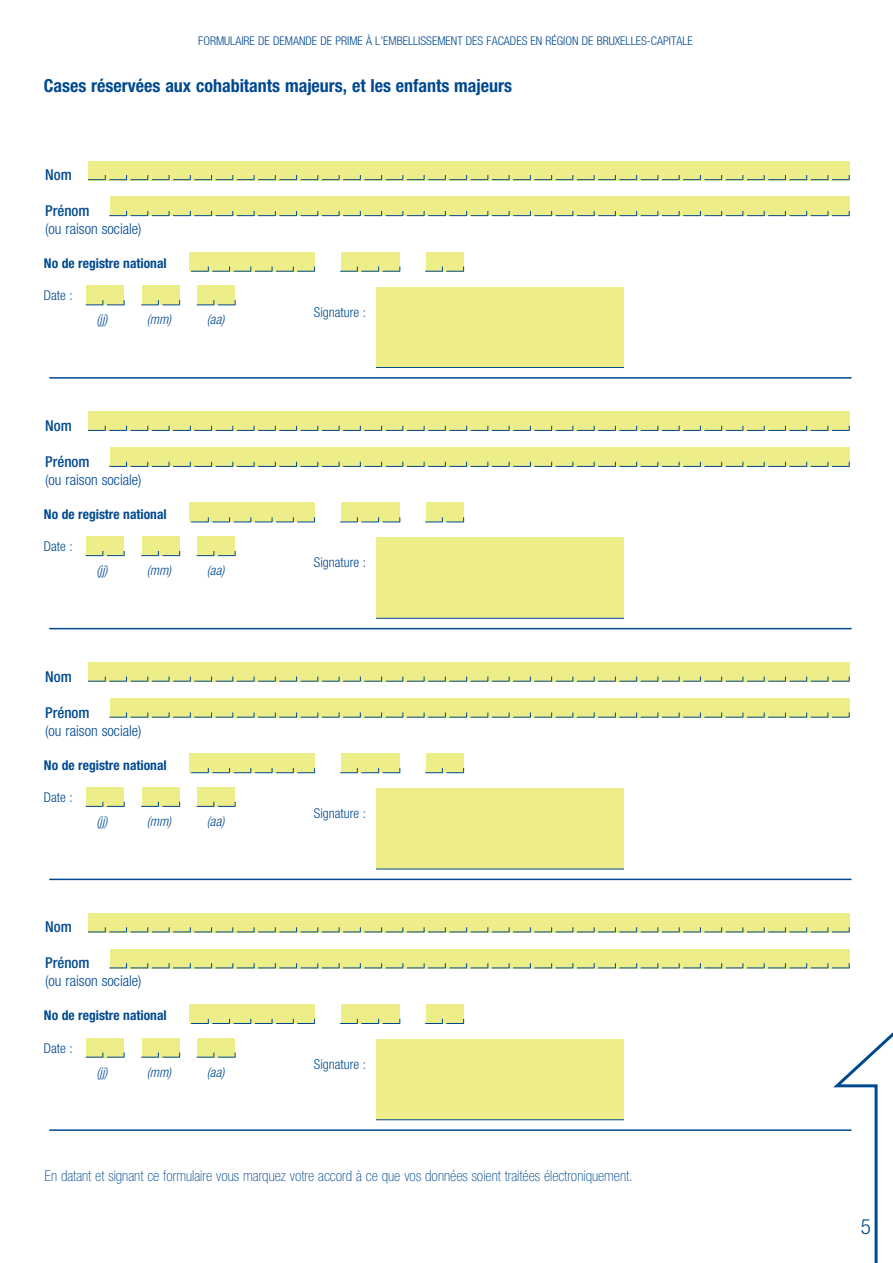
<style>
.page{position:relative;width:893px;height:1263px;background:#fff}
.page>*{position:absolute;margin:0;border:0;box-sizing:border-box;transform-origin:0 0}
.t1{font:300 condensed 21px "Helvetica Neue";color:#004990}
.t2{font:700 condensed 18px "Helvetica Neue";color:#004990}
.t3{font:100 condensed 15px "Helvetica Neue";color:#004990}
.t4{font:300 condensed 15px "Helvetica Neue";color:#004990}
.t5{font:500 condensed 15px "Helvetica Neue";color:#004990}
.t6{font:700 condensed 13.5px "Helvetica Neue";color:#004990}
.t7{font:300 condensed 13.5px "Helvetica Neue";color:#004990}
.t8{font:italic 300 condensed 13.5px "Helvetica Neue";color:#004990}
.t9{font:300 condensed 12px "Helvetica Neue";color:#004990}
</style>
<div class="page">
<div style="left:110px;top:197px;width:739px;height:19px;background:#eded8a"></div>
<div style="left:88px;top:161px;width:761px;height:19px;background:#eded8a"></div>
<svg style="left:88px;top:175px;width:762px;height:5px"></svg>
<svg style="left:109px;top:211px;width:741px;height:5px"></svg>
<div style="left:87px;top:286px;width:37px;height:19px;background:#eded8a"></div>
<svg style="left:86px;top:300px;width:39px;height:6px"></svg>
<div style="left:142px;top:286px;width:37px;height:19px;background:#eded8a"></div>
<svg style="left:141px;top:300px;width:39px;height:6px"></svg>
<div style="left:198px;top:286px;width:37px;height:19px;background:#eded8a"></div>
<svg style="left:197px;top:300px;width:39px;height:6px"></svg>
<div style="left:376px;top:287px;width:248px;height:81px;background:#eded8a"></div>
<hr style="left:376px;top:367px;width:248px;height:1px;background:#004990">
<hr style="left:49px;top:377px;width:802px;height:2px;background:#004990">
<div style="left:189px;top:252px;width:126px;height:19px;background:#eded8a"></div>
<div style="left:341px;top:252px;width:59px;height:19px;background:#eded8a"></div>
<div style="left:426px;top:252px;width:37px;height:19px;background:#eded8a"></div>
<svg style="left:191px;top:267px;width:124px;height:5px"></svg>
<svg style="left:340px;top:267px;width:61px;height:5px"></svg>
<svg style="left:425px;top:267px;width:39px;height:5px"></svg>
<div style="left:110px;top:447px;width:739px;height:20px;background:#eded8a"></div>
<div style="left:88px;top:412px;width:761px;height:19px;background:#eded8a"></div>
<svg style="left:88px;top:426px;width:762px;height:5px"></svg>
<svg style="left:109px;top:462px;width:741px;height:5px"></svg>
<div style="left:87px;top:536px;width:37px;height:20px;background:#eded8a"></div>
<svg style="left:86px;top:551px;width:39px;height:5px"></svg>
<div style="left:142px;top:536px;width:37px;height:20px;background:#eded8a"></div>
<svg style="left:141px;top:551px;width:39px;height:5px"></svg>
<div style="left:198px;top:536px;width:37px;height:20px;background:#eded8a"></div>
<svg style="left:197px;top:551px;width:39px;height:5px"></svg>
<div style="left:376px;top:538px;width:248px;height:80px;background:#eded8a"></div>
<hr style="left:376px;top:618px;width:248px;height:1px;background:#004990">
<hr style="left:49px;top:628px;width:802px;height:1px;background:#004990">
<div style="left:189px;top:503px;width:126px;height:19px;background:#eded8a"></div>
<div style="left:341px;top:503px;width:59px;height:19px;background:#eded8a"></div>
<div style="left:426px;top:503px;width:37px;height:19px;background:#eded8a"></div>
<svg style="left:191px;top:517px;width:124px;height:6px"></svg>
<svg style="left:340px;top:517px;width:61px;height:6px"></svg>
<svg style="left:425px;top:517px;width:39px;height:6px"></svg>
<div style="left:110px;top:698px;width:739px;height:19px;background:#eded8a"></div>
<div style="left:88px;top:662px;width:761px;height:20px;background:#eded8a"></div>
<svg style="left:88px;top:677px;width:762px;height:5px"></svg>
<svg style="left:109px;top:712px;width:741px;height:6px"></svg>
<div style="left:87px;top:787px;width:37px;height:20px;background:#eded8a"></div>
<svg style="left:86px;top:802px;width:39px;height:5px"></svg>
<div style="left:142px;top:787px;width:37px;height:20px;background:#eded8a"></div>
<svg style="left:141px;top:802px;width:39px;height:5px"></svg>
<div style="left:198px;top:787px;width:37px;height:20px;background:#eded8a"></div>
<svg style="left:197px;top:802px;width:39px;height:5px"></svg>
<div style="left:376px;top:788px;width:248px;height:81px;background:#eded8a"></div>
<hr style="left:376px;top:869px;width:248px;height:1px;background:#004990">
<hr style="left:49px;top:879px;width:802px;height:1px;background:#004990">
<div style="left:189px;top:754px;width:126px;height:19px;background:#eded8a"></div>
<div style="left:341px;top:754px;width:59px;height:19px;background:#eded8a"></div>
<div style="left:426px;top:754px;width:37px;height:19px;background:#eded8a"></div>
<svg style="left:191px;top:768px;width:124px;height:5px"></svg>
<svg style="left:340px;top:768px;width:61px;height:5px"></svg>
<svg style="left:425px;top:768px;width:39px;height:5px"></svg>
<div style="left:110px;top:949px;width:739px;height:19px;background:#eded8a"></div>
<div style="left:88px;top:913px;width:761px;height:19px;background:#eded8a"></div>
<svg style="left:88px;top:927px;width:762px;height:6px"></svg>
<svg style="left:109px;top:963px;width:741px;height:6px"></svg>
<div style="left:87px;top:1038px;width:37px;height:19px;background:#eded8a"></div>
<svg style="left:86px;top:1052px;width:39px;height:6px"></svg>
<div style="left:142px;top:1038px;width:37px;height:19px;background:#eded8a"></div>
<svg style="left:141px;top:1052px;width:39px;height:6px"></svg>
<div style="left:198px;top:1038px;width:37px;height:19px;background:#eded8a"></div>
<svg style="left:197px;top:1052px;width:39px;height:6px"></svg>
<div style="left:376px;top:1039px;width:248px;height:81px;background:#eded8a"></div>
<hr style="left:376px;top:1120px;width:248px;height:1px;background:#004990">
<hr style="left:49px;top:1129px;width:802px;height:2px;background:#004990">
<div style="left:189px;top:1004px;width:126px;height:20px;background:#eded8a"></div>
<div style="left:341px;top:1004px;width:59px;height:20px;background:#eded8a"></div>
<div style="left:426px;top:1004px;width:37px;height:20px;background:#eded8a"></div>
<svg style="left:191px;top:1019px;width:124px;height:5px"></svg>
<svg style="left:340px;top:1019px;width:61px;height:5px"></svg>
<svg style="left:425px;top:1019px;width:39px;height:5px"></svg>
<svg style="left:829px;top:1032px;width:64px;height:231px"></svg>
<p class="t9" style="left:198px;top:36px;width:496px">FORMULAIRE DE DEMANDE DE PRIME À L’EMBELLISSEMENT DES FACADES EN RÉGION DE BRUXELLES-CAPITALE</p>
<p class="t2" style="left:44px;top:79px;width:470px">Cases réservées aux cohabitants majeurs, et les enfants majeurs</p>
<p class="t5" style="left:45px;top:169px;width:28px">Nom</p>
<p class="t5" style="left:45px;top:205px;width:46px">Prénom</p>
<p class="t4" style="left:45px;top:223px;width:98px">(ou raison sociale)</p>
<p class="t6" style="left:44px;top:258px;width:124px">No de registre national</p>
<p class="t7" style="left:44px;top:291px;width:30px">Date :</p>
<p class="t8" style="left:97px;top:315px;width:12px">(jj)</p>
<p class="t8" style="left:147px;top:315px;width:26px">(mm)</p>
<p class="t8" style="left:207px;top:315px;width:19px">(aa)</p>
<p class="t5" style="left:45px;top:420px;width:28px">Nom</p>
<p class="t5" style="left:45px;top:456px;width:46px">Prénom</p>
<p class="t4" style="left:45px;top:474px;width:98px">(ou raison sociale)</p>
<p class="t6" style="left:44px;top:509px;width:124px">No de registre national</p>
<p class="t7" style="left:44px;top:542px;width:30px">Date :</p>
<p class="t8" style="left:97px;top:566px;width:12px">(jj)</p>
<p class="t8" style="left:147px;top:566px;width:26px">(mm)</p>
<p class="t8" style="left:207px;top:566px;width:19px">(aa)</p>
<p class="t5" style="left:45px;top:671px;width:28px">Nom</p>
<p class="t5" style="left:45px;top:707px;width:46px">Prénom</p>
<p class="t4" style="left:45px;top:725px;width:98px">(ou raison sociale)</p>
<p class="t6" style="left:44px;top:760px;width:124px">No de registre national</p>
<p class="t7" style="left:44px;top:792px;width:30px">Date :</p>
<p class="t8" style="left:97px;top:816px;width:12px">(jj)</p>
<p class="t8" style="left:147px;top:816px;width:26px">(mm)</p>
<p class="t8" style="left:207px;top:816px;width:19px">(aa)</p>
<p class="t5" style="left:45px;top:922px;width:28px">Nom</p>
<p class="t5" style="left:45px;top:958px;width:46px">Prénom</p>
<p class="t4" style="left:45px;top:976px;width:98px">(ou raison sociale)</p>
<p class="t6" style="left:44px;top:1011px;width:124px">No de registre national</p>
<p class="t7" style="left:44px;top:1043px;width:30px">Date :</p>
<p class="t8" style="left:97px;top:1067px;width:12px">(jj)</p>
<p class="t8" style="left:147px;top:1067px;width:26px">(mm)</p>
<p class="t8" style="left:207px;top:1067px;width:19px">(aa)</p>
<p class="t7" style="left:314px;top:307px;width:54px">Signature :</p>
<p class="t7" style="left:314px;top:558px;width:54px">Signature :</p>
<p class="t7" style="left:314px;top:808px;width:54px">Signature :</p>
<p class="t7" style="left:314px;top:1059px;width:54px">Signature :</p>
<p class="t3" style="left:45px;top:1170px;width:590px">En datant et signant ce formulaire vous marquez votre accord à ce que vos données soient traitées électroniquement.</p>
<h1 class="t1" style="left:861px;top:1219px;width:12px">5</h1>
</div>
